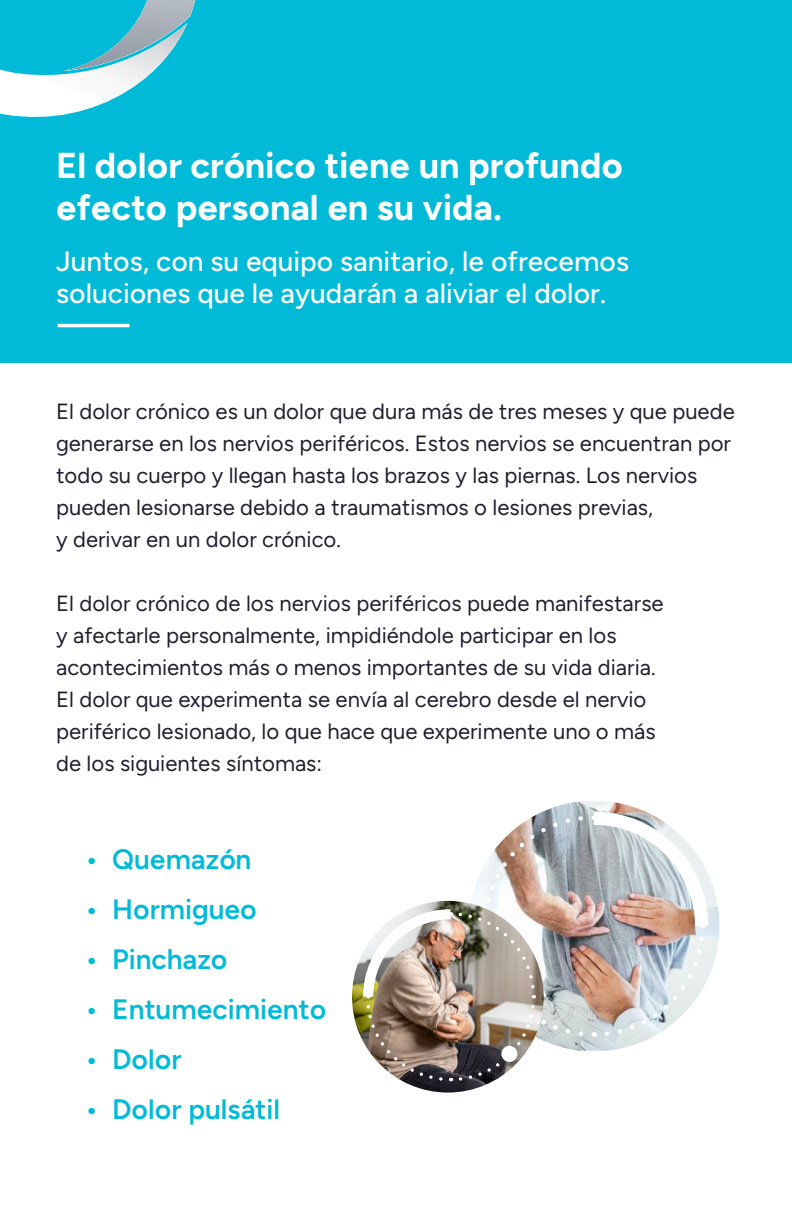
<style>
.page{position:relative;width:792px;height:1224px;background:#fff}
.page>*{position:absolute;margin:0;border:0;box-sizing:border-box;transform-origin:0 0}
.t1{font:700 36px/42px "Figtree";color:#fff}
.t2{font:500 28px/32px "Figtree";color:#fff}
.t3{font:600 28px "Figtree";color:#01bad7}
.t4{font:22px/32px "Figtree";color:#20212e}
</style>
<div class="page">
<img style="left:562px;top:801px;width:157px;height:156px">
<img style="left:352px;top:901px;width:192px;height:192px;border-radius:96px">
<img style="left:358px;top:805px;width:357px;height:278px">
<div style="left:501px;top:1046px;width:16px;height:16px;background:#fff;border-radius:50%"></div>
<div style="left:0;top:0;width:792px;height:363px;background:#01bad7"></div>
<svg style="left:0;top:0;width:196px;height:117px"></svg>
<hr style="left:58px;top:324px;width:72px;height:3px;background:#fff">
<h1 class="t1" style="left:56px;top:147px;width:568px">El dolor crónico tiene un profundo efecto personal en su vida.</h1>
<p class="t2" style="left:56px;top:247px;width:574px">Juntos, con su equipo sanitario, le ofrecemos soluciones que le ayudarán a aliviar el dolor.</p>
<p class="t4" style="left:56px;top:396px;width:680px">El dolor crónico es un dolor que dura más de tres meses y que puede generarse en los nervios periféricos. Estos nervios se encuentran por todo su cuerpo y llegan hasta los brazos y las piernas. Los nervios pueden lesionarse debido a traumatismos o lesiones previas,<br>y derivar en un dolor crónico.</p>
<p class="t4" style="left:56px;top:588px;width:609px">El dolor crónico de los nervios periféricos puede manifestarse y afectarle personalmente, impidiéndole participar en los acontecimientos más o menos importantes de su vida diaria.<br>El dolor que experimenta se envía al cerebro desde el nervio periférico lesionado, lo que hace que experimente uno o más de los siguientes síntomas:</p>
<p class="t3" style="left:85px;top:847px;width:168px">• Quemazón</p>
<p class="t3" style="left:85px;top:897px;width:173px">• Hormigueo</p>
<p class="t3" style="left:85px;top:947px;width:144px">• Pinchazo</p>
<p class="t3" style="left:85px;top:997px;width:243px">• Entumecimiento</p>
<p class="t3" style="left:85px;top:1047px;width:98px">• Dolor</p>
<p class="t3" style="left:85px;top:1097px;width:196px">• Dolor pulsátil</p>
</div>
